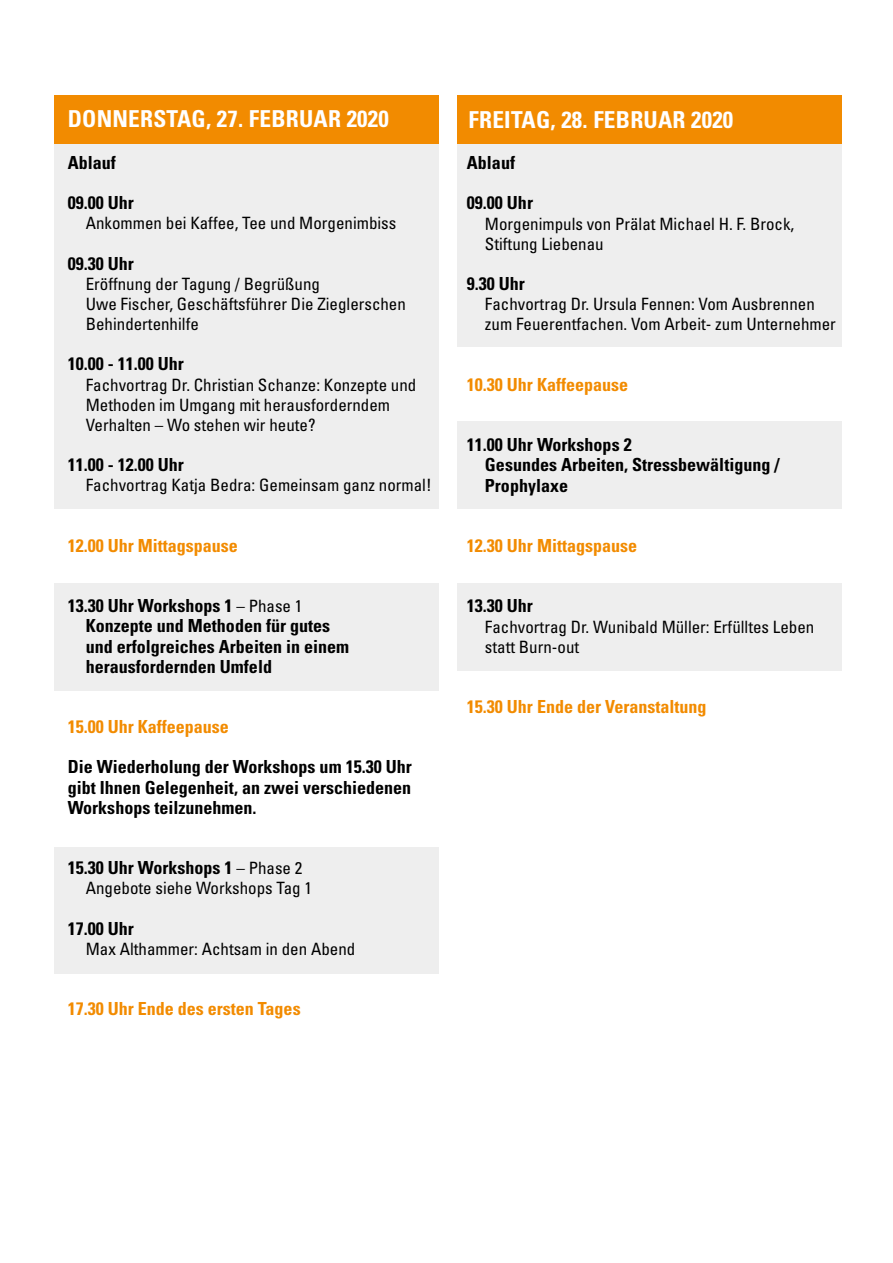
<style>
.page{position:relative;width:893px;height:1263px;background:#fff}
.page>*{position:absolute;margin:0;border:0;box-sizing:border-box;transform-origin:0 0}
.t1{font:700 condensed 23.4px "Univers";letter-spacing:.01em;color:#fff}
.t2{font:700 condensed 18px/20.1px "Univers";color:#000}
.t3{font:700 condensed 18px "Univers";color:#f28b00}
.t4{font:condensed 16.95px/20.1px "Univers";color:#000}
.s1{font-weight:400;font-size:16.95px}
</style>
<div class="page">
<div style="left:457px;top:142px;width:385px;height:205px;background:#eee"></div>
<div style="left:457px;top:421px;width:385px;height:88px;background:#eee"></div>
<div style="left:457px;top:583px;width:385px;height:87px;background:#eee"></div>
<div style="left:54px;top:583px;width:385px;height:108px;background:#eee"></div>
<div style="left:54px;top:847px;width:385px;height:127px;background:#eee"></div>
<div style="left:54px;top:143px;width:385px;height:366px;background:#eee"></div>
<div style="left:54px;top:96px;width:385px;height:48px;background:#f28b00"></div>
<div style="left:457px;top:96px;width:384px;height:48px;background:#f28b00"></div>
<h1 class="t1" style="left:68px;top:105px;width:323px">DONNERSTAG, 27. FEBRUAR 2020</h1>
<p class="t2" style="left:68px;top:152px;width:50px">Ablauf</p>
<p class="t2" style="left:68px;top:193px;width:68px">09.00 Uhr</p>
<p class="t4" style="left:86px;top:213px;width:312px">Ankommen bei Kaffee, Tee und Morgenimbiss</p>
<p class="t2" style="left:68px;top:253px;width:68px">09.30 Uhr</p>
<p class="t4" style="left:86px;top:273px;width:322px">Eröffnung der Tagung / Begrüßung<br>Uwe Fischer, Geschäftsführer Die Zieglerschen<br>Behindertenhilfe</p>
<p class="t2" style="left:68px;top:354px;width:118px">10.00 - 11.00 Uhr</p>
<p class="t4" style="left:86px;top:374px;width:332px">Fachvortrag Dr. Christian Schanze: Konzepte und<br>Methoden im Umgang mit herausforderndem<br>Verhalten – Wo stehen wir heute?</p>
<p class="t2" style="left:68px;top:455px;width:118px">11.00 - 12.00 Uhr</p>
<p class="t4" style="left:86px;top:475px;width:347px">Fachvortrag Katja Bedra: Gemeinsam ganz normal!</p>
<p class="t3" style="left:68px;top:534px;width:172px">12.00 Uhr Mittagspause</p>
<p class="t2" style="left:86px;top:596px;width:265px;text-indent:-18px">13.30 Uhr Workshops 1 <span class="s1">– Phase 1<br></span>Konzepte und Methoden für gutes und erfolgreiches Arbeiten in einem herausfordernden Umfeld</p>
<p class="t3" style="left:68px;top:716px;width:163px">15.00 Uhr Kaffeepause</p>
<p class="t2" style="left:68px;top:757px;width:346px;text-align:justify">Die Wiederholung der Workshops um 15.30 Uhr gibt Ihnen Gelegenheit, an zwei verschiedenen Workshops teilzunehmen.</p>
<p class="t2" style="left:68px;top:858px;width:236px">15.30 Uhr Workshops 1 <span class="s1">– Phase 2</span></p>
<p class="t4" style="left:86px;top:878px;width:228px">Angebote siehe Workshops Tag 1</p>
<p class="t2" style="left:68px;top:918px;width:68px">17.00 Uhr</p>
<p class="t4" style="left:86px;top:938px;width:271px">Max Althammer: Achtsam in den Abend</p>
<p class="t3" style="left:68px;top:998px;width:234px">17.30 Uhr Ende des ersten Tages</p>
<h1 class="t1" style="left:469px;top:106px;width:266px">FREITAG, 28. FEBRUAR 2020</h1>
<p class="t2" style="left:467px;top:153px;width:50px">Ablauf</p>
<p class="t2" style="left:467px;top:193px;width:68px">09.00 Uhr</p>
<p class="t4" style="left:485px;top:213px;width:311px">Morgenimpuls von Prälat Michael H. F. Brock,<br>Stiftung Liebenau</p>
<p class="t2" style="left:467px;top:273px;width:60px">9.30 Uhr</p>
<p class="t4" style="left:485px;top:294px;width:352px">Fachvortrag Dr. Ursula Fennen: Vom Ausbrennen zum Feuerentfachen. Vom Arbeit- zum Unternehmer</p>
<p class="t3" style="left:467px;top:373px;width:163px">10.30 Uhr Kaffeepause</p>
<p class="t2" style="left:485px;top:435px;width:296px;text-indent:-18px">11.00 Uhr Workshops 2<br>Gesundes Arbeiten, Stressbewältigung /<br>Prophylaxe</p>
<p class="t3" style="left:467px;top:534px;width:172px">12.30 Uhr Mittagspause</p>
<p class="t2" style="left:467px;top:596px;width:68px">13.30 Uhr</p>
<p class="t4" style="left:485px;top:616px;width:331px">Fachvortrag Dr. Wunibald Müller: Erfülltes Leben statt Burn-out</p>
<p class="t3" style="left:467px;top:696px;width:241px">15.30 Uhr Ende der Veranstaltung</p>
</div>
